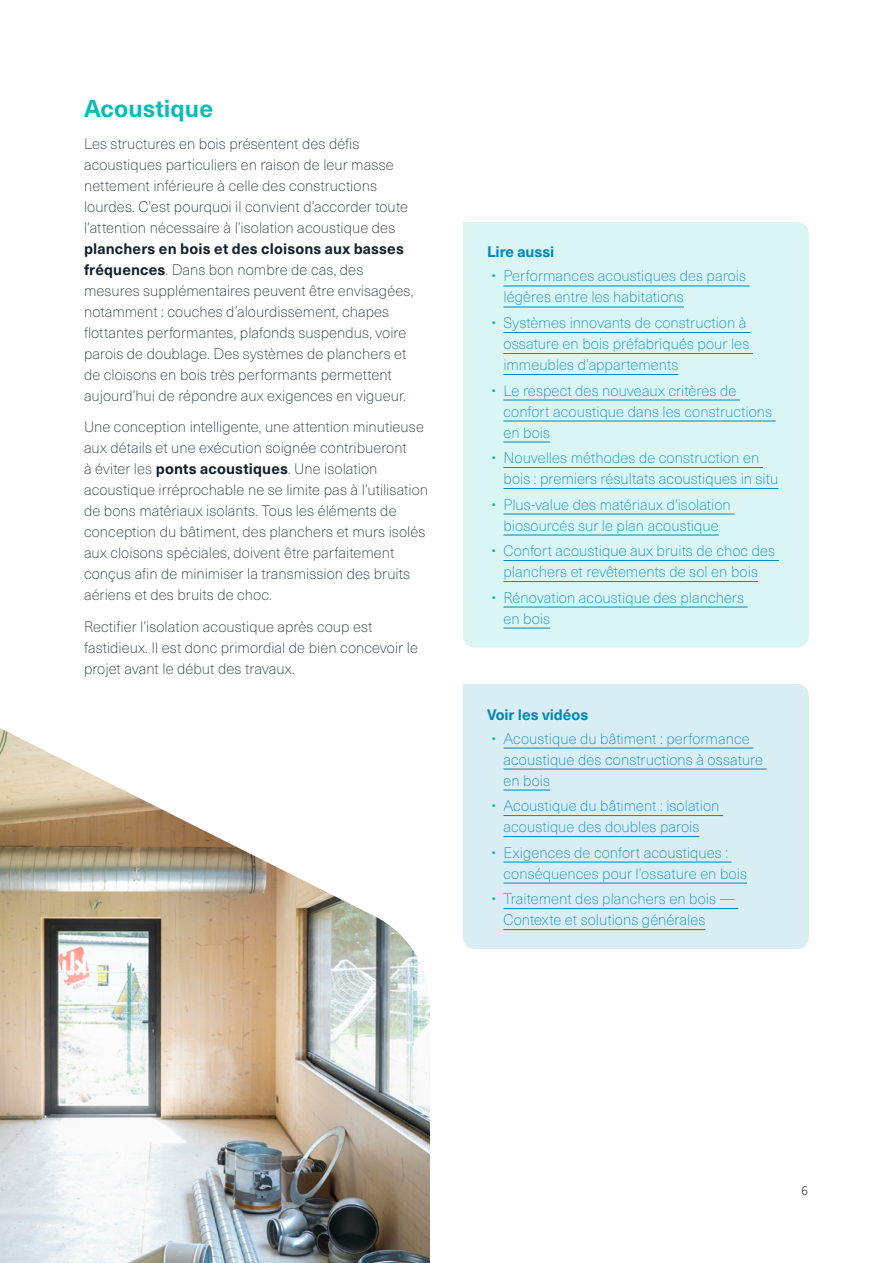
<style>
.page{position:relative;width:893px;height:1263px;background:#fff}
.page>*{position:absolute;margin:0;border:0;box-sizing:border-box;transform-origin:0 0}
.t1{font:700 24px "Neue Haas Unica W1 G";color:#00bfb6}
.t2{font:100 15px/21px "Neue Haas Unica W1 G";letter-spacing:.005em;color:#142028}
.t3{font:100 15px/21px "Neue Haas Unica W1 G";letter-spacing:.005em;color:#0087b7}
.t4{font:700 15px "Neue Haas Unica W1 G";color:#0087b7}
.t5{font:13.5px "Source Sans Variable";color:#000}
.s1{font-weight:700}
.s2{color:#00bfb6}
</style>
<div class="page">
<div style="left:463px;top:684px;width:346px;height:265px;background:#d9edf4"></div>
<hr style="left:503px;top:748px;width:250px;height:1px;background:#0087b7">
<hr style="left:503px;top:769px;width:264px;height:1px;background:#0087b7">
<hr style="left:503px;top:790px;width:47px;height:1px;background:#0087b7">
<hr style="left:503px;top:815px;width:220px;height:1px;background:#0087b7">
<hr style="left:503px;top:836px;width:196px;height:1px;background:#0087b7">
<hr style="left:503px;top:862px;width:229px;height:1px;background:#0087b7">
<hr style="left:503px;top:883px;width:244px;height:1px;background:#0087b7">
<hr style="left:503px;top:908px;width:235px;height:1px;background:#0087b7">
<hr style="left:503px;top:929px;width:202px;height:1px;background:#0087b7">
<div style="left:463px;top:222px;width:346px;height:425px;background:#d9f5f4"></div>
<hr style="left:503px;top:286px;width:247px;height:1px;background:#0087b7">
<hr style="left:503px;top:307px;width:181px;height:1px;background:#0087b7">
<hr style="left:503px;top:332px;width:247px;height:1px;background:#0087b7">
<hr style="left:503px;top:353px;width:250px;height:1px;background:#0087b7">
<hr style="left:503px;top:374px;width:175px;height:1px;background:#0087b7">
<hr style="left:503px;top:400px;width:237px;height:1px;background:#0087b7">
<hr style="left:503px;top:421px;width:273px;height:1px;background:#0087b7">
<hr style="left:503px;top:442px;width:47px;height:1px;background:#0087b7">
<hr style="left:503px;top:467px;width:260px;height:1px;background:#0087b7">
<hr style="left:503px;top:488px;width:275px;height:1px;background:#0087b7">
<hr style="left:503px;top:514px;width:231px;height:1px;background:#0087b7">
<hr style="left:503px;top:535px;width:216px;height:1px;background:#0087b7">
<hr style="left:503px;top:560px;width:276px;height:1px;background:#0087b7">
<hr style="left:503px;top:581px;width:255px;height:1px;background:#0087b7">
<hr style="left:503px;top:607px;width:245px;height:1px;background:#0087b7">
<hr style="left:503px;top:628px;width:47px;height:1px;background:#0087b7">
<img style="left:0;top:728px;width:430px;height:535px">
<h1 class="t1" style="left:84px;top:90px;width:131px">Acoustique</h1>
<p class="t2" style="left:84px;top:132px;width:325px">Les structures en bois présentent des défis acoustiques particuliers en raison de leur masse nettement inférieure à celle des constructions lourdes. C’est pourquoi il convient d’accorder toute l’attention nécessaire à l’isolation acoustique des</p>
<p class="t2" style="left:84px;top:237px;width:331px"><span class="s1">planchers en bois et des cloisons aux basses fréquences</span>. Dans bon nombre de cas, des mesures supplémentaires peuvent être envisagées, notamment : couches d’alourdissement, chapes flottantes performantes, plafonds suspendus, voire parois de doublage. Des systèmes de planchers et de cloisons en bois très performants permettent aujourd’hui de répondre aux exigences en vigueur.</p>
<p class="t2" style="left:84px;top:416px;width:346px">Une conception intelligente, une attention minutieuse aux détails et une exécution soignée contribueront<br>à éviter les <span class="s1">ponts acoustiques</span>. Une isolation acoustique irréprochable ne se limite pas à l’utilisation de bons matériaux isolants. Tous les éléments de conception du bâtiment, des planchers et murs isolés aux cloisons spéciales, doivent être parfaitement conçus afin de minimiser la transmission des bruits aériens et des bruits de choc.</p>
<p class="t2" style="left:84px;top:615px;width:335px">Rectifier l’isolation acoustique après coup est fastidieux. Il est donc primordial de bien concevoir le projet avant le début des travaux.</p>
<p class="t4" style="left:487px;top:241px;width:69px">Lire aussi</p>
<p class="t3" style="left:503px;top:265px;width:244px;text-indent:-12px"><span class="s2">•</span> Performances acoustiques des parois légères entre les habitations</p>
<p class="t3" style="left:503px;top:312px;width:247px;text-indent:-12px"><span class="s2">•</span> Systèmes innovants de construction à ossature en bois préfabriqués pour les immeubles d’appartements</p>
<p class="t3" style="left:503px;top:379px;width:270px;text-indent:-12px"><span class="s2">•</span> Le respect des nouveaux critères de confort acoustique dans les constructions en bois</p>
<p class="t3" style="left:503px;top:447px;width:276px;text-indent:-12px"><span class="s2">•</span> Nouvelles méthodes de construction en bois : premiers résultats acoustiques in situ</p>
<p class="t3" style="left:491px;top:493px;width:241px;text-align:center"><span class="s2">•</span> Plus-value des matériaux d’isolation biosourcés sur le plan acoustique</p>
<p class="t3" style="left:491px;top:540px;width:285px;text-align:center"><span class="s2">•</span> Confort acoustique aux bruits de choc des planchers et revêtements de sol en bois</p>
<p class="t3" style="left:503px;top:586px;width:242px;text-indent:-12px"><span class="s2">•</span> Rénovation acoustique des planchers en bois</p>
<p class="t4" style="left:487px;top:703px;width:103px">Voir les vidéos</p>
<p class="t3" style="left:503px;top:727px;width:261px;text-indent:-12px"><span class="s2">•</span> Acoustique du bâtiment : performance acoustique des constructions à ossature en bois</p>
<p class="t3" style="left:491px;top:795px;width:230px;text-align:center"><span class="s2">•</span> Acoustique du bâtiment : isolation acoustique des doubles parois</p>
<p class="t3" style="left:503px;top:841px;width:245px;text-indent:-12px"><span class="s2">•</span> Exigences de confort acoustiques : conséquences pour l’ossature en bois</p>
<p class="t3" style="left:503px;top:888px;width:233px;text-indent:-12px"><span class="s2">•</span> Traitement des planchers en bois —<br>Contexte et solutions générales</p>
<p class="t5" style="left:801px;top:1182px;width:8px">6</p>
</div>
